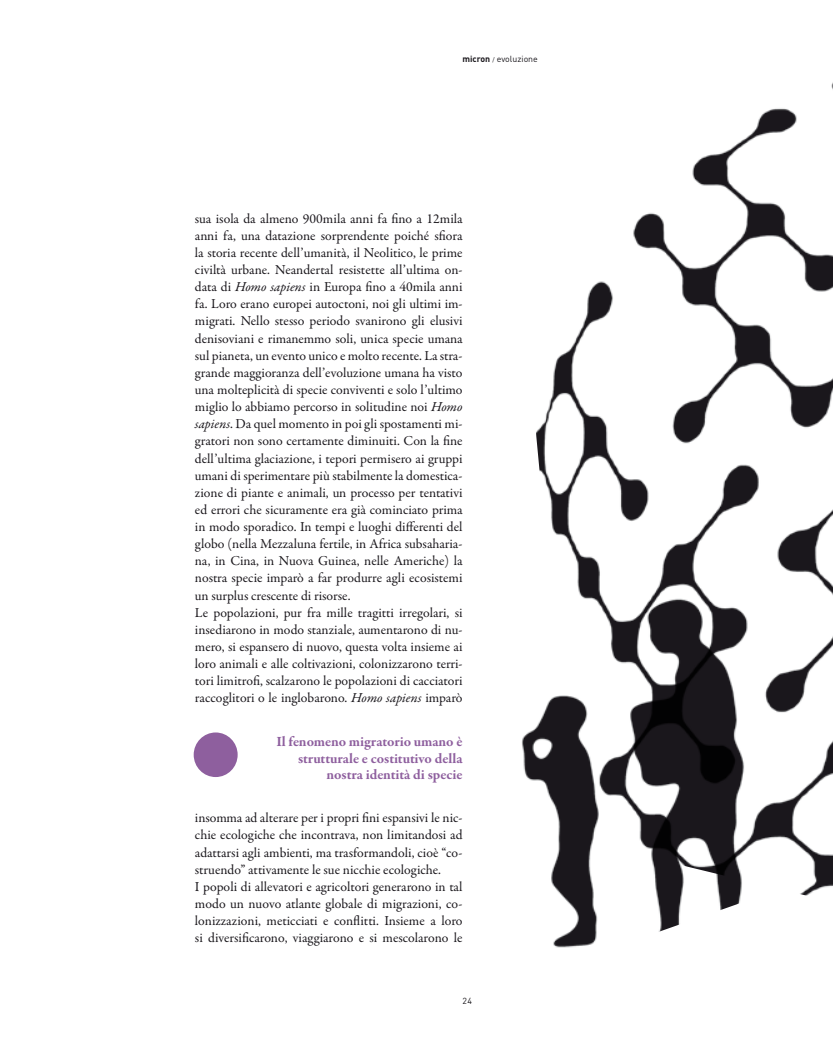
<style>
.page{position:relative;width:833px;height:1053px;background:#fff}
.page>*{position:absolute;margin:0;border:0;box-sizing:border-box;transform-origin:0 0}
.t1{font:700 14.38px/16.2px "Garamond Premr Pro";color:#8e5f9e;text-align:right}
.t2{font:13.75px/17.1px "Garamond Premr Pro";color:#1a171c}
.t3{font:8.75px "DIN";color:#1a171c}
.s1{font-weight:700}
.s2{font-size:6.25px}
.s3{font-style:italic}
</style>
<div class="page">
<img style="left:536px;top:82px;width:297px;height:814px">
<div style="left:194px;top:732px;width:44px;height:45px;background:#8e5f9e;border-radius:50%"></div>
<img style="left:521px;top:487px;width:241px;height:461px">
<p class="t3" style="left:462px;top:54px;width:77px"><span class="s1">micron</span> <span class="s2">/</span> evoluzione</p>
<p class="t2" style="left:195px;top:210px;width:269px">sua isola da almeno 900mila anni fa fino a 12mila anni fa, una datazione sorprendente poiché sfiora la storia recente dell’umanità, il Neolitico, le prime civiltà urbane. Neandertal resistette all’ultima on&shy;data di <span class="s3">Homo sapiens</span> in Europa fino a 40mila anni fa. Loro erano europei autoctoni, noi gli ultimi im&shy;migrati. Nello stesso periodo svanirono gli elusivi denisoviani e rimanemmo soli, unica specie umana sul pianeta, un evento unico e molto recente. La stra&shy;grande maggioranza dell’evoluzione umana ha visto una molteplicità di specie conviventi e solo l’ultimo miglio lo abbiamo percorso in solitudine noi <span class="s3">Homo sapiens</span>. Da quel momento in poi gli spostamenti mi&shy;gratori non sono certamente diminuiti. Con la fine dell’ultima glaciazione, i tepori permisero ai gruppi umani di sperimentare più stabilmente la domestica&shy;zione di piante e animali, un processo per tentativi ed errori che sicuramente era già cominciato prima in modo sporadico. In tempi e luoghi differenti del globo (nella Mezzaluna fertile, in Africa subsaharia&shy;na, in Cina, in Nuova Guinea, nelle Americhe) la nostra specie imparò a far produrre agli ecosistemi un surplus crescente di risorse.<br>Le popolazioni, pur fra mille tragitti irregolari, si insediarono in modo stanziale, aumentarono di nu&shy;mero, si espansero di nuovo, questa volta insieme ai loro animali e alle coltivazioni, colonizzarono terri&shy;tori limitrofi, scalzarono le popolazioni di cacciatori raccoglitori o le inglobarono. <span class="s3">Homo sapiens</span> imparò</p>
<p class="t1" style="left:276px;top:733px;width:187px">Il fenomeno migratorio umano è strutturale e costitutivo della nostra identità di specie</p>
<p class="t2" style="left:195px;top:809px;width:269px">insomma ad alterare per i propri fini espansivi le nic&shy;chie ecologiche che incontrava, non limitandosi ad adattarsi agli ambienti, ma trasformandoli, cioè “co&shy;struendo” attivamente le sue nicchie ecologiche.<br>I popoli di allevatori e agricoltori generarono in tal modo un nuovo atlante globale di migrazioni, co&shy;lonizzazioni, meticciati e conflitti. Insieme a loro si diversificarono, viaggiarono e si mescolarono le</p>
<p class="t3" style="left:462px;top:995px;width:11px">24</p>
</div>
